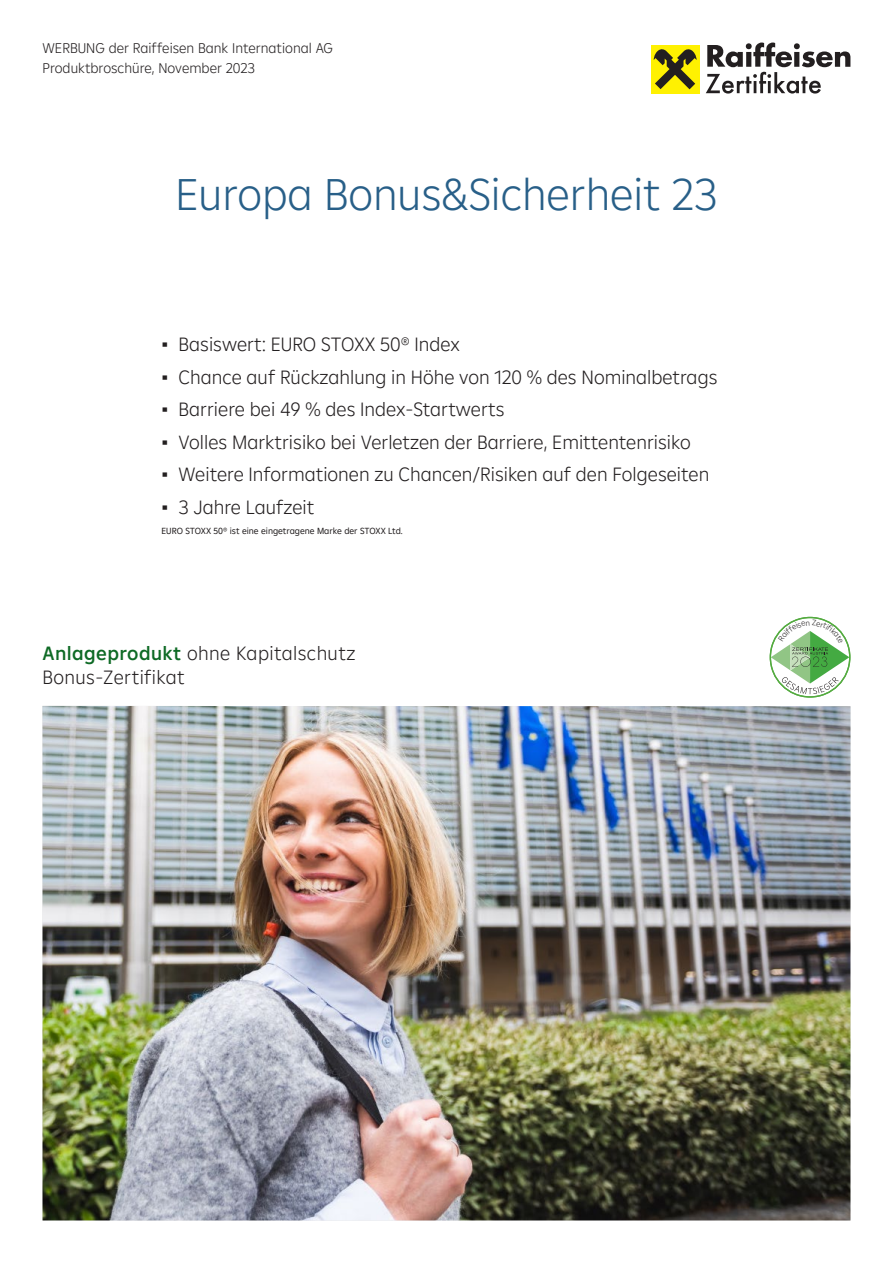
<style>
.page{position:relative;width:893px;height:1263px;background:#fff}
.page>*{position:absolute;margin:0;border:0;box-sizing:border-box;transform-origin:0 0}
.t1{font:300 45px "Amalia";color:#285f88}
.t2{font:300 19.5px "Amalia";color:#231f20}
.t3{font:300 19.5px/24px "Amalia";letter-spacing:.02em;color:#231f20}
.t4{font:300 14.25px/19.4px "Amalia";color:#231f20}
.t5{font:9px "Amalia";color:#231f20}
.s1{font-family:"Trebuchet MS";font-weight:400}
.s2{font-weight:500;color:#0e6a25}
</style>
<div class="page">
<div style="left:651px;top:45px;width:48px;height:48px;background:#fff101"></div>
<svg style="left:654px;top:49px;width:43px;height:40px"></svg>
<svg style="left:706px;top:43px;width:144px;height:51px"></svg>
<img style="left:43px;top:706px;width:807px;height:514px">
<svg style="left:771px;top:620px;width:78px;height:74px"></svg>
<p class="t4" style="left:43px;top:38px;width:292px">WERBUNG der Raiffeisen Bank International AG<br>Produktbroschüre, November 2023</p>
<h1 class="t1" style="left:176px;top:165px;width:543px">Europa Bonus&amp;Sicherheit 23</h1>
<p class="t2" style="left:162px;top:332px;width:300px"><span class="s1">▪</span> Basiswert: EURO STOXX 50® Index</p>
<p class="t2" style="left:162px;top:364px;width:557px"><span class="s1">▪</span> Chance auf Rückzahlung in Höhe von 120 % des Nominalbetrags</p>
<p class="t2" style="left:162px;top:397px;width:344px"><span class="s1">▪</span> Barriere bei 49 % des Index-Startwerts</p>
<p class="t2" style="left:162px;top:429px;width:531px"><span class="s1">▪</span> Volles Marktrisiko bei Verletzen der Barriere, Emittentenrisiko</p>
<p class="t2" style="left:162px;top:462px;width:549px"><span class="s1">▪</span> Weitere Informationen zu Chancen/Risiken auf den Folgeseiten</p>
<p class="t2" style="left:162px;top:494px;width:154px"><span class="s1">▪</span> 3 Jahre Laufzeit</p>
<p class="t5" style="left:162px;top:525px;width:243px">EURO STOXX 50® ist eine eingetragene Marke der STOXX Ltd.</p>
<p class="t3" style="left:43px;top:641px;width:314px"><span class="s2">Anlageprodukt</span> ohne Kapitalschutz<br>Bonus-Zertifikat</p>
</div>
